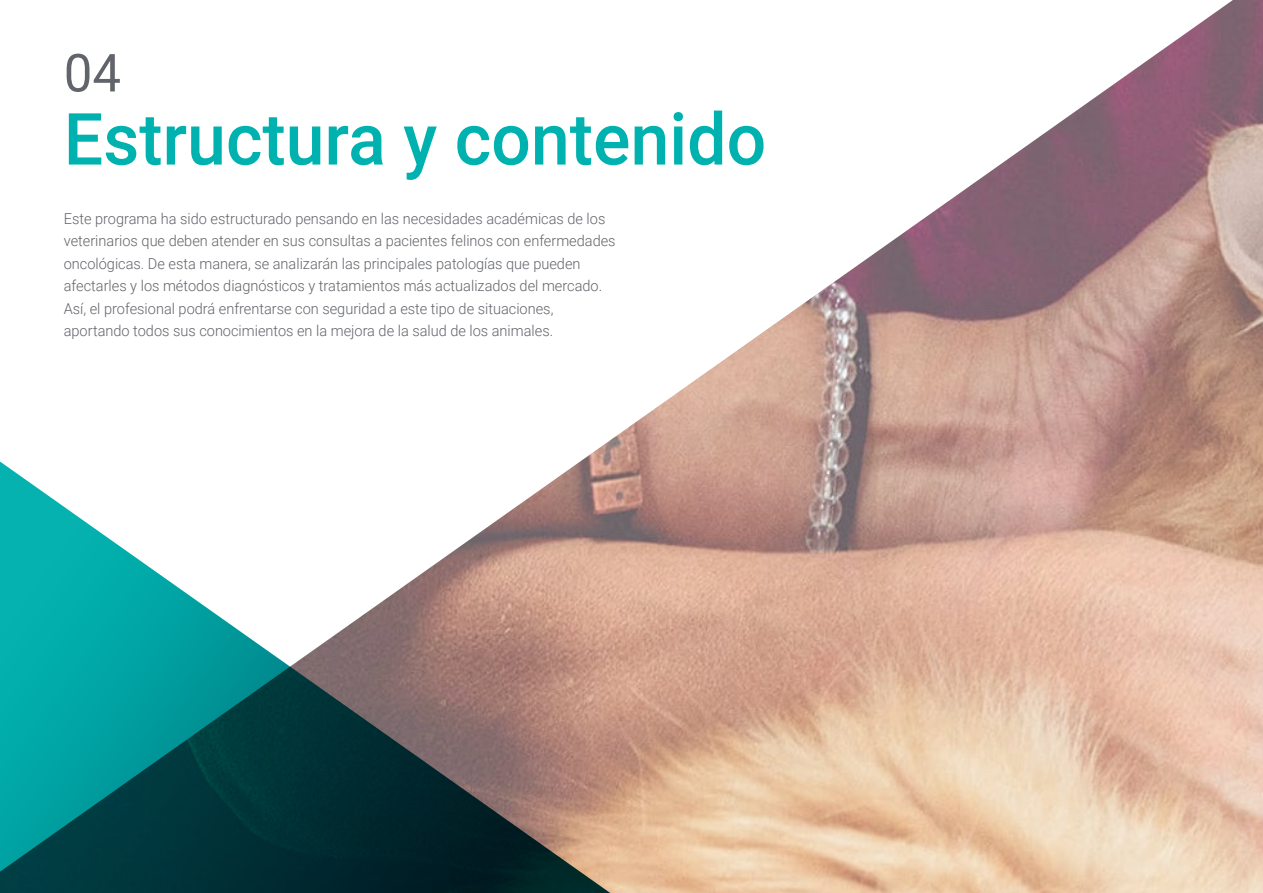
<style>
.page{position:relative;width:1263px;height:893px;background:#fff}
.page>*{position:absolute;margin:0;border:0;box-sizing:border-box;transform-origin:0 0}
.t1{font:500 72px "Roboto";color:#00b2af}
.t2{font:52.5px "Roboto";color:#61646a}
.t3{font:300 15px/22.5px "Roboto";color:#61646a}
</style>
<div class="page">
<img style="left:602px;top:0;width:661px;height:893px">
<svg style="left:0;top:446px;width:640px;height:447px"></svg>
<h2 class="t2" style="left:64px;top:36px;width:59px">04</h2>
<h1 class="t1" style="left:64px;top:89px;width:704px">Estructura y contenido</h1>
<p class="t3" style="left:64px;top:207px;width:553px">Este programa ha sido estructurado pensando en las necesidades académicas de los veterinarios que deben atender en sus consultas a pacientes felinos con enfermedades oncológicas. De esta manera, se analizarán las principales patologías que pueden afectarles y los métodos diagnósticos y tratamientos más actualizados del mercado.<br>Así, el profesional podrá enfrentarse con seguridad a este tipo de situaciones, aportando todos sus conocimientos en la mejora de la salud de los animales.</p>
</div>
